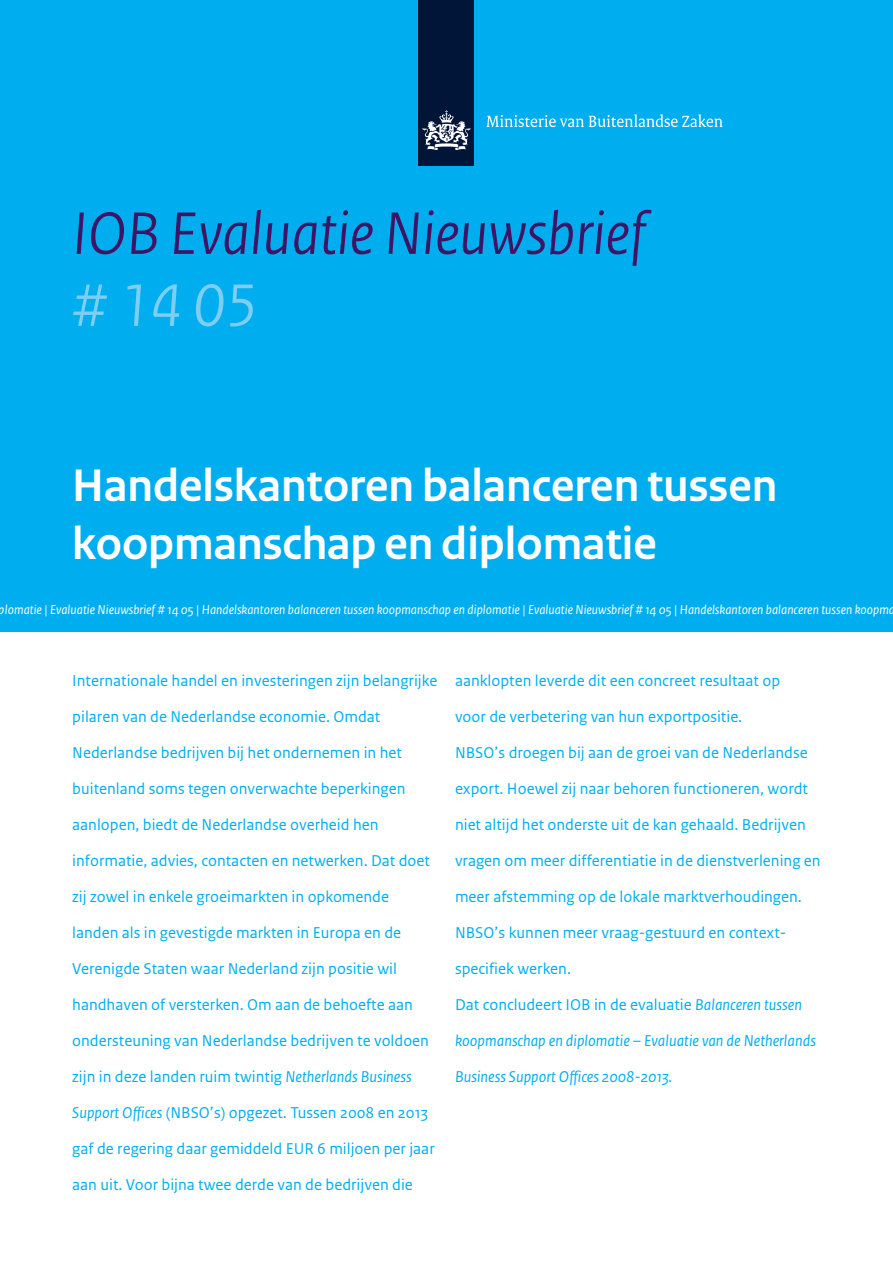
<style>
.page{position:relative;width:893px;height:1263px;background:#fff}
.page>*{position:absolute;margin:0;border:0;box-sizing:border-box;transform-origin:0 0}
.t1{font:italic 63px "Rijksoverheid Sans Heading";color:#3f1464}
.t2{font:italic 63px "Rijksoverheid Sans Heading";color:#7ccff2}
.t3{font:700 48px/58.5px "Rijksoverheid Sans Heading";color:#fff}
.t4{font:16.5px/36px "Rijksoverheid Sans Text";color:#00aeef}
.t5{font:italic 13.5px "Rijksoverheid Sans Text";color:#fff}
.s1{font-style:italic}
</style>
<div class="page">
<div style="left:0;top:0;width:893px;height:631px;background:#00aeef"></div>
<div style="left:419px;top:0;width:55px;height:166px;background:#001537"></div>
<svg style="left:423px;top:110px;width:47px;height:40px"></svg>
<svg style="left:486px;top:114px;width:237px;height:13px"></svg>
<h1 class="t1" style="left:72px;top:198px;width:574px">IOB Evaluatie Nieuwsbrief</h1>
<h1 class="t2" style="left:72px;top:270px;width:187px"># 14 05</h1>
<h2 class="t3" style="left:72px;top:457px;width:706px">Handelskantoren balanceren tussen koopmanschap en diplomatie</h2>
<p class="t5" style="left:-1px;top:602px;width:898px">plomatie | Evaluatie Nieuwsbrief # 14 05 | Handelskantoren balanceren tussen koopmanschap en diplomatie | Evaluatie Nieuwsbrief # 14 05 | Handelskantoren balanceren tussen koopma</p>
<p class="t4" style="left:72px;top:663px;width:367px">Internationale handel en investeringen zijn belangrijke pilaren van de Nederlandse economie. Omdat Nederlandse bedrijven bij het ondernemen in het buitenland soms tegen onverwachte beperkingen aanlopen, biedt de Nederlandse overheid hen informatie, advies, contacten en netwerken. Dat doet zij zowel in enkele groeimarkten in opkomende landen als in gevestigde markten in Europa en de Verenigde Staten waar Nederland zijn positie wil handhaven of versterken. Om aan de behoefte aan ondersteuning van Nederlandse bedrijven te voldoen zijn in deze landen ruim twintig <span class="s1">Netherlands Business Support Offices</span> (NBSO’s) opgezet. Tussen 2008 en 2013 gaf de regering daar gemiddeld EUR 6 miljoen per jaar aan uit. Voor bijna twee derde van de bedrijven die</p>
<p class="t4" style="left:455px;top:663px;width:367px">aanklopten leverde dit een concreet resultaat op<br>voor de verbetering van hun exportpositie.<br>NBSO’s droegen bij aan de groei van de Nederlandse export. Hoewel zij naar behoren functioneren, wordt niet altijd het onderste uit de kan gehaald. Bedrijven vragen om meer differentiatie in de dienstverlening en meer afstemming op de lokale marktverhoudingen.<br>NBSO’s kunnen meer vraag-gestuurd en context&shy;specifiek werken.<br>Dat concludeert IOB in de evaluatie <span class="s1">Balanceren tussen koopmanschap en diplomatie – Evaluatie van de Netherlands Business Support Offices 2008-2013.</span></p>
</div>
